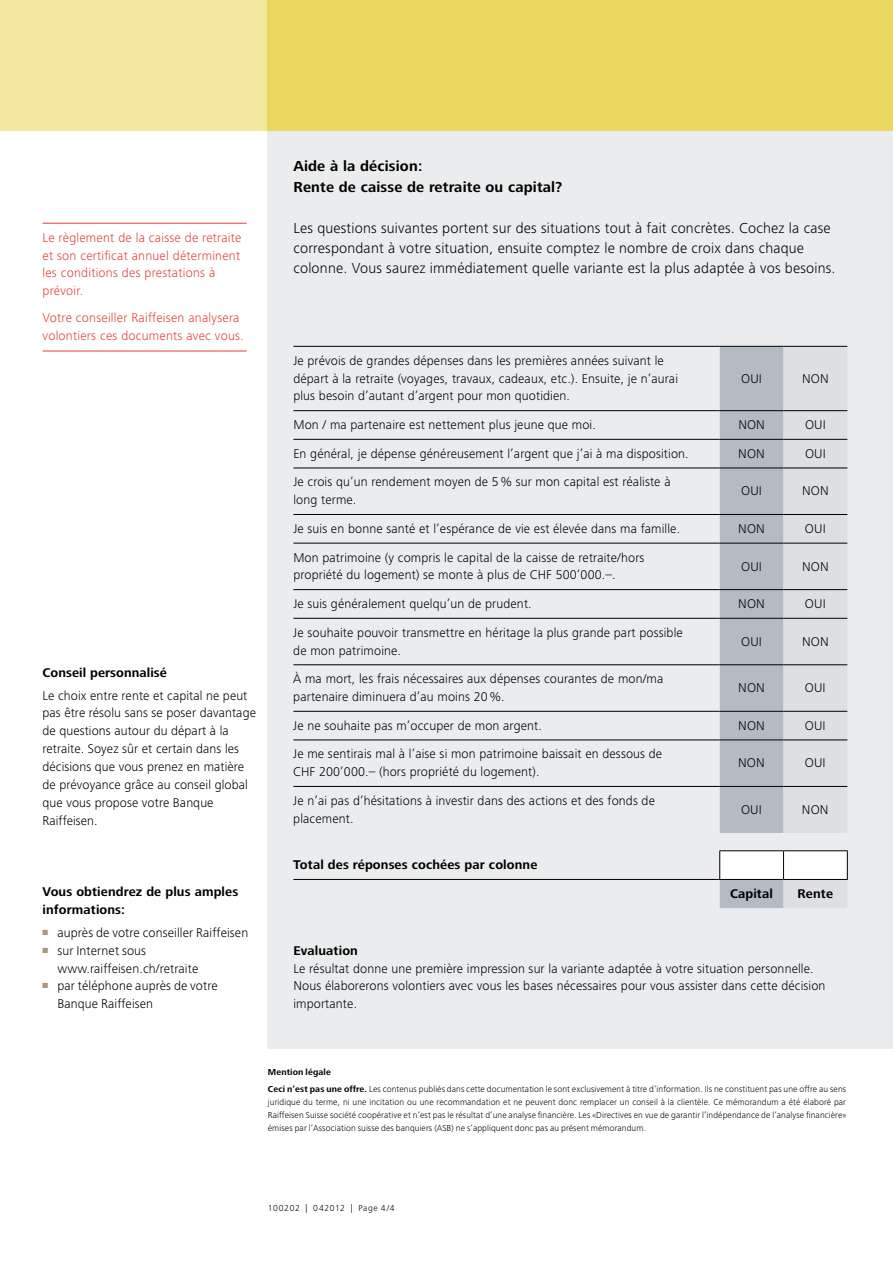
<style>
.page{position:relative;width:893px;height:1263px;background:#fff}
.page>*{position:absolute;margin:0;border:0;box-sizing:border-box;transform-origin:0 0}
.t1{font:300 15px/20.4px "Frutiger Next LT";letter-spacing:.01em;color:#000}
.t2{font:700 15px/20.4px "Frutiger Next LT";letter-spacing:.01em;color:#000}
.t3{font:300 13.2px/17.9px "Frutiger Next LT";letter-spacing:.01em;color:#000}
.t4{font:300 13.2px/17.9px "Frutiger Next LT";letter-spacing:.02em;color:#e53d39}
.t5{font:700 13.2px/17.9px "Frutiger Next LT";letter-spacing:.01em;color:#000}
.t6{font:300 9px/12.8px "Frutiger Next LT";letter-spacing:.01em;color:#000}
.t7{font:300 9px "Frutiger Next LT";letter-spacing:.075em;color:#000}
.s1{font-weight:700}
</style>
<div class="page">
<div style="left:268px;top:0;width:625px;height:1131px;background:#eaecee"></div>
<div style="left:0;top:0;width:268px;height:131px;background:#f4e79e"></div>
<div style="left:268px;top:0;width:625px;height:131px;background:#e9d75f"></div>
<div style="left:264px;top:1049px;width:629px;height:95px;background:#fff"></div>
<hr style="left:43px;top:223px;width:204px;height:1px;background:#e53d39">
<hr style="left:43px;top:351px;width:204px;height:1px;background:#e53d39">
<hr style="left:293px;top:879px;width:427px;height:1px;background:#000">
<hr style="left:293px;top:346px;width:427px;height:1px;background:#000">
<hr style="left:293px;top:410px;width:427px;height:1px;background:#000">
<hr style="left:293px;top:439px;width:427px;height:1px;background:#000">
<hr style="left:293px;top:468px;width:427px;height:1px;background:#000">
<hr style="left:293px;top:514px;width:427px;height:1px;background:#000">
<hr style="left:293px;top:543px;width:427px;height:1px;background:#000">
<hr style="left:293px;top:589px;width:427px;height:1px;background:#000">
<hr style="left:293px;top:618px;width:427px;height:1px;background:#000">
<hr style="left:293px;top:664px;width:427px;height:1px;background:#000">
<hr style="left:293px;top:711px;width:427px;height:1px;background:#000">
<hr style="left:293px;top:739px;width:427px;height:1px;background:#000">
<hr style="left:293px;top:786px;width:427px;height:1px;background:#000">
<svg style="left:719px;top:346px;width:129px;height:562px"></svg>
<hr style="left:720px;top:879px;width:63px;height:1px;background:#000">
<hr style="left:783px;top:879px;width:65px;height:1px;background:#000">
<p class="t4" style="left:43px;top:228px;width:201px">Le règlement de la caisse de retraite et son certificat annuel déterminent les conditions des prestations à prévoir.</p>
<p class="t4" style="left:43px;top:309px;width:203px">Votre conseiller Raiffeisen analysera volontiers ces documents avec vous.</p>
<p class="t5" style="left:43px;top:663px;width:126px">Conseil personnalisé</p>
<p class="t3" style="left:43px;top:686px;width:215px">Le choix entre rente et capital ne peut pas être résolu sans se poser davantage de questions autour du départ à la retraite. Soyez sûr et certain dans les décisions que vous prenez en matière de prévoyance grâce au conseil global que vous propose votre Banque Raiffeisen.</p>
<p class="t5" style="left:43px;top:883px;width:197px">Vous obtiendrez de plus amples informations:</p>
<p class="t3" style="left:43px;top:923px;width:207px"><sup>■</sup> auprès de votre conseiller Raiffeisen</p>
<p class="t3" style="left:57px;top:941px;width:142px;text-indent:-15px"><sup>■</sup> sur Internet sous www.raiffeisen.ch/retraite</p>
<p class="t3" style="left:57px;top:977px;width:162px;text-indent:-15px"><sup>■</sup> par téléphone auprès de votre<br>Banque Raiffeisen</p>
<p class="t2" style="left:293px;top:156px;width:270px">Aide à la décision:<br>Rente de caisse de retraite ou capital?</p>
<p class="t1" style="left:293px;top:217px;width:544px">Les questions suivantes portent sur des situations tout à fait concrètes. Cochez la case correspondant à votre situation, ensuite comptez le nombre de croix dans chaque colonne. Vous saurez immédiatement quelle variante est la plus adaptée à vos besoins.</p>
<p class="t3" style="left:293px;top:351px;width:386px">Je prévois de grandes dépenses dans les premières années suivant le départ à la retraite (voyages, travaux, cadeaux, etc.). Ensuite, je n’aurai plus besoin d’autant d’argent pour mon quotidien.</p>
<p class="t3" style="left:741px;top:369px;width:22px">OUI</p>
<p class="t3" style="left:802px;top:369px;width:28px">NON</p>
<p class="t3" style="left:293px;top:416px;width:304px">Mon / ma partenaire est nettement plus jeune que moi.</p>
<p class="t3" style="left:738px;top:416px;width:28px">NON</p>
<p class="t3" style="left:805px;top:416px;width:22px">OUI</p>
<p class="t3" style="left:293px;top:444px;width:397px">En général, je dépense généreusement l’argent que j’ai à ma disposition.</p>
<p class="t3" style="left:738px;top:444px;width:28px">NON</p>
<p class="t3" style="left:805px;top:444px;width:22px">OUI</p>
<p class="t3" style="left:293px;top:473px;width:379px">Je crois qu’un rendement moyen de 5 % sur mon capital est réaliste à long terme.</p>
<p class="t3" style="left:741px;top:482px;width:22px">OUI</p>
<p class="t3" style="left:802px;top:482px;width:28px">NON</p>
<p class="t3" style="left:293px;top:520px;width:388px">Je suis en bonne santé et l’espérance de vie est élevée dans ma famille.</p>
<p class="t3" style="left:738px;top:520px;width:28px">NON</p>
<p class="t3" style="left:805px;top:520px;width:22px">OUI</p>
<p class="t3" style="left:293px;top:548px;width:353px">Mon patrimoine (y compris le capital de la caisse de retraite/hors propriété du logement) se monte à plus de CHF 500’000.–.</p>
<p class="t3" style="left:741px;top:557px;width:22px">OUI</p>
<p class="t3" style="left:802px;top:557px;width:28px">NON</p>
<p class="t3" style="left:293px;top:595px;width:240px">Je suis généralement quelqu’un de prudent.</p>
<p class="t3" style="left:738px;top:595px;width:28px">NON</p>
<p class="t3" style="left:805px;top:595px;width:22px">OUI</p>
<p class="t3" style="left:293px;top:623px;width:391px">Je souhaite pouvoir transmettre en héritage la plus grande part possible de mon patrimoine.</p>
<p class="t3" style="left:741px;top:632px;width:22px">OUI</p>
<p class="t3" style="left:802px;top:632px;width:28px">NON</p>
<p class="t3" style="left:293px;top:670px;width:372px">À ma mort, les frais nécessaires aux dépenses courantes de mon/ma partenaire diminuera d’au moins 20 %.</p>
<p class="t3" style="left:738px;top:679px;width:28px">NON</p>
<p class="t3" style="left:805px;top:679px;width:22px">OUI</p>
<p class="t3" style="left:293px;top:716px;width:250px">Je ne souhaite pas m’occuper de mon argent.</p>
<p class="t3" style="left:738px;top:716px;width:28px">NON</p>
<p class="t3" style="left:805px;top:716px;width:22px">OUI</p>
<p class="t3" style="left:293px;top:745px;width:370px">Je me sentirais mal à l’aise si mon patrimoine baissait en dessous de<br>CHF 200’000.– (hors propriété du logement).</p>
<p class="t3" style="left:738px;top:754px;width:28px">NON</p>
<p class="t3" style="left:805px;top:754px;width:22px">OUI</p>
<p class="t3" style="left:293px;top:792px;width:363px">Je n’ai pas d’hésitations à investir dans des actions et des fonds de placement.</p>
<p class="t3" style="left:741px;top:801px;width:22px">OUI</p>
<p class="t3" style="left:802px;top:801px;width:28px">NON</p>
<p class="t5" style="left:293px;top:856px;width:246px">Total des réponses cochées par colonne</p>
<p class="t5" style="left:730px;top:885px;width:44px">Capital</p>
<p class="t5" style="left:797px;top:885px;width:37px">Rente</p>
<p class="t5" style="left:293px;top:941px;width:66px">Evaluation</p>
<p class="t3" style="left:293px;top:959px;width:534px">Le résultat donne une première impression sur la variante adaptée à votre situation personnelle.<br>Nous élaborerons volontiers avec vous les bases nécessaires pour vous assister dans cette décision importante.</p>
<p class="t6" style="left:268px;top:1064px;width:580px;line-height:17px"><span class="s1">Mention légale<br>Ceci n’est pas une offre.</span> Les contenus publiés dans cette documentation le sont exclusivement à titre d’information. Ils ne constituent pas une offre au sens</p>
<p class="t6" style="left:268px;top:1096px;width:580px;text-align:justify">juridique du terme, ni une incitation ou une recommandation et ne peuvent donc remplacer un conseil à la clientèle. Ce mémorandum a été élaboré par Raiffeisen Suisse société coopérative et n’est pas le résultat d’une analyse financière. Les «Directives en vue de garantir l’indépendance de l’analyse financière» émises par l’Association suisse des banquiers (ASB) ne s’appliquent donc pas au présent mémorandum.</p>
<p class="t7" style="left:268px;top:1203px;width:128px">100202 | 042012 | Page 4/4</p>
</div>
